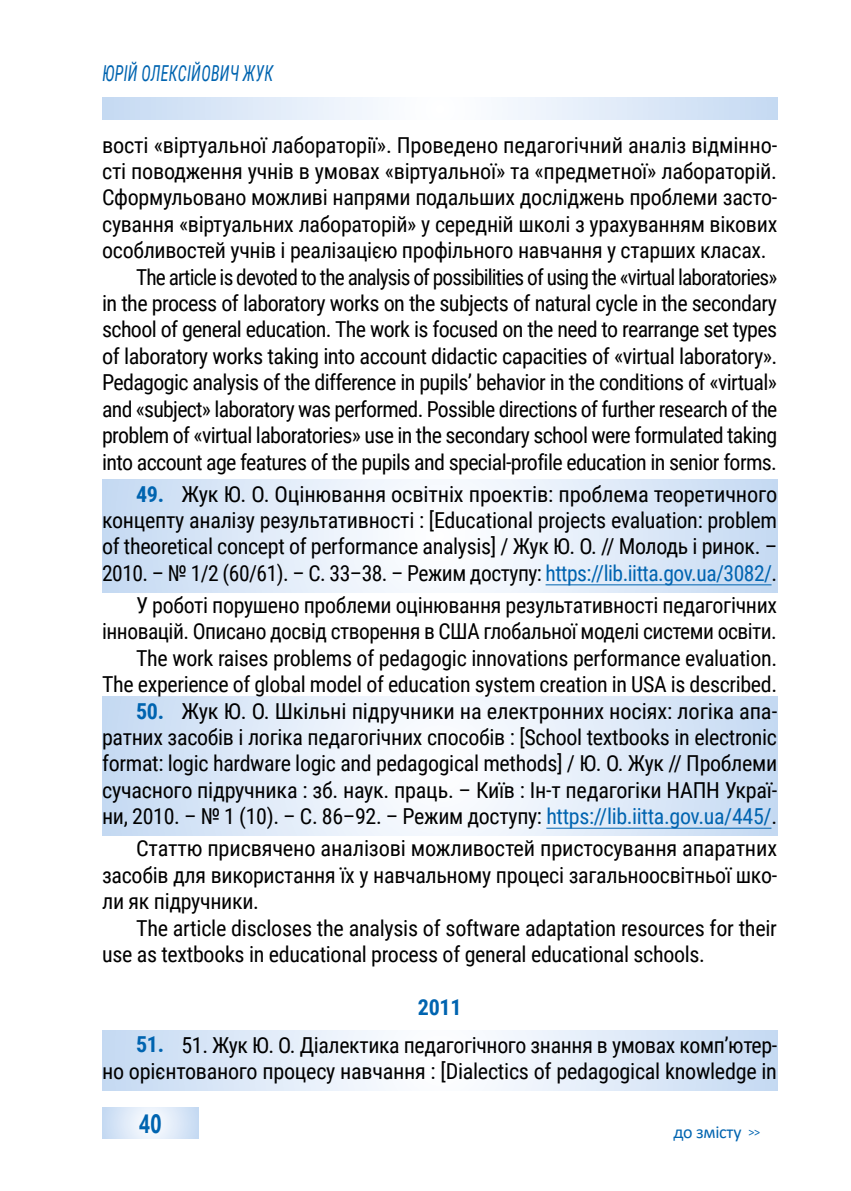
<style>
.page{position:relative;width:851px;height:1191px;background:#fff}
.page>*{position:absolute;margin:0;border:0;box-sizing:border-box;transform-origin:0 0}
.t1{font:700 26.4px "Segoe UI";color:#0064b0;scale:.73 1}
.t2{font:22px/26.4px "Roboto Condensed";letter-spacing:-.015em;color:#000;text-align:justify}
.t3{font:22px "Roboto Condensed";letter-spacing:-.04em;color:#000}
.t4{font:22px "Roboto Condensed";letter-spacing:-.035em;color:#000}
.t5{font:italic 22px "Roboto Condensed";letter-spacing:.02em;color:#0064b0;scale:.73 1}
.t6{font:700 22px "Roboto Condensed";color:#0064b0}
.t7{font:18px "Calibri";letter-spacing:-.015em;color:#0064b0}
.s1{font-weight:700;color:#0064b0}
.s2{color:#0064b0}
.s3{font-size:12px}
</style>
<div class="page">
<svg style="left:102px;top:98px;width:675px;height:21px"></svg>
<svg style="left:102px;top:1107px;width:96px;height:31px"></svg>
<svg style="left:102px;top:479px;width:675px;height:113px"></svg>
<hr style="left:545px;top:584px;width:226px;height:1px;background:#0064b0">
<svg style="left:102px;top:696px;width:675px;height:139px"></svg>
<hr style="left:546px;top:828px;width:225px;height:1px;background:#0064b0">
<svg style="left:102px;top:1030px;width:675px;height:60px"></svg>
<p class="t5" style="left:102px;top:58px;width:235px">ЮРІЙ ОЛЕКСІЙОВИЧ ЖУК</p>
<p class="t2" style="left:102px;top:131px;width:676px">вості «віртуальної лабораторії». Проведено педагогічний аналіз відмінно-</p>
<p class="t2" style="left:102px;top:157px;width:676px">сті поводження учнів в умовах «віртуальної» та «предметної» лабораторій.</p>
<p class="t2" style="left:102px;top:184px;width:676px">Сформульовано можливі напрями подальших досліджень проблеми засто-</p>
<p class="t2" style="left:102px;top:210px;width:676px">сування «віртуальних лабораторій» у середній школі з урахуванням вікових</p>
<p class="t2" style="left:102px;top:236px;width:666px">особливостей учнів і реалізацією профільного навчання у старших класах.</p>
<p class="t3" style="left:136px;top:261px;width:642px">The article is devoted to the analysis of possibilities of using the «virtual laboratories»</p>
<p class="t2" style="left:102px;top:289px;width:676px">in the process of laboratory works on the subjects of natural cycle in the secondary</p>
<p class="t2" style="left:102px;top:316px;width:676px">school of general education. The work is focused on the need to rearrange set types</p>
<p class="t2" style="left:102px;top:342px;width:676px">of laboratory works taking into account didactic capacities of «virtual laboratory».</p>
<p class="t2" style="left:102px;top:368px;width:676px">Pedagogic analysis of the difference in pupils’ behavior in the conditions of «virtual»</p>
<p class="t4" style="left:102px;top:393px;width:676px">and «subject» laboratory was performed. Possible directions of further research of the</p>
<p class="t2" style="left:102px;top:421px;width:676px">problem of «virtual laboratories» use in the secondary school were formulated taking</p>
<p class="t2" style="left:102px;top:448px;width:676px">into account age features of the pupils and special-profile education in senior forms.</p>
<p class="t2" style="left:102px;top:480px;width:676px;text-indent:34px"><span class="s1">49.</span> Жук Ю. О. Оцінювання освітніх проектів: проблема теоретичного концепту аналізу результативності : [Educational projects evaluation: problem of theoretical concept of performance analysis] / Жук Ю. О. // Молодь і ринок. – 2010. – № 1/2 (60/61). – С. 33–38. – Режим доступу: <span class="s2">https://lib.iitta.gov.ua/3082/</span>.</p>
<p class="t2" style="left:102px;top:591px;width:676px;text-align:right">У роботі порушено проблеми оцінювання результативності педагогічних інновацій. Описано досвід створення в США глобальної моделі системи освіти.<br>The work raises problems of pedagogic innovations performance evaluation.<br>The experience of global model of education system creation in USA is described.</p>
<p class="t2" style="left:102px;top:696px;width:676px;text-indent:34px"><span class="s1">50.</span> Жук Ю. О. Шкільні підручники на електронних носіях: логіка апа&shy;ратних засобів і логіка педагогічних способів : [School textbooks in electronic format: logic hardware logic and pedagogical methods] / Ю. О. Жук // Проблеми сучасного підручника : зб. наук. праць. – Київ : Ін-т педагогіки НАПН Украї&shy;ни, 2010. – № 1 (10). – С. 86–92. – Режим доступу: <span class="s2">https://lib.iitta.gov.ua/445/</span>.</p>
<p class="t2" style="left:102px;top:834px;width:676px;text-indent:34px">Статтю присвячено аналізові можливостей пристосування апаратних засобів для використання їх у навчальному процесі загальноосвітньої шко&shy;ли як підручники.</p>
<p class="t2" style="left:102px;top:913px;width:676px;text-indent:34px">The article discloses the analysis of software adaptation resources for their use as textbooks in educational process of general educational schools.</p>
<p class="t6" style="left:418px;top:991px;width:45px">2011</p>
<p class="t2" style="left:102px;top:1030px;width:676px;text-align:right"><span class="s1">51.</span> 51. Жук Ю. О. Діалектика педагогічного знання в умовах комп’ютер-<br>но орієнтованого процесу навчання : [Dialectics of pedagogical knowledge in</p>
<p class="t1" style="left:139px;top:1098px;width:32px">40</p>
<p class="t7" style="left:673px;top:1119px;width:88px">до змісту <span class="s3">&gt;&gt;</span></p>
</div>
